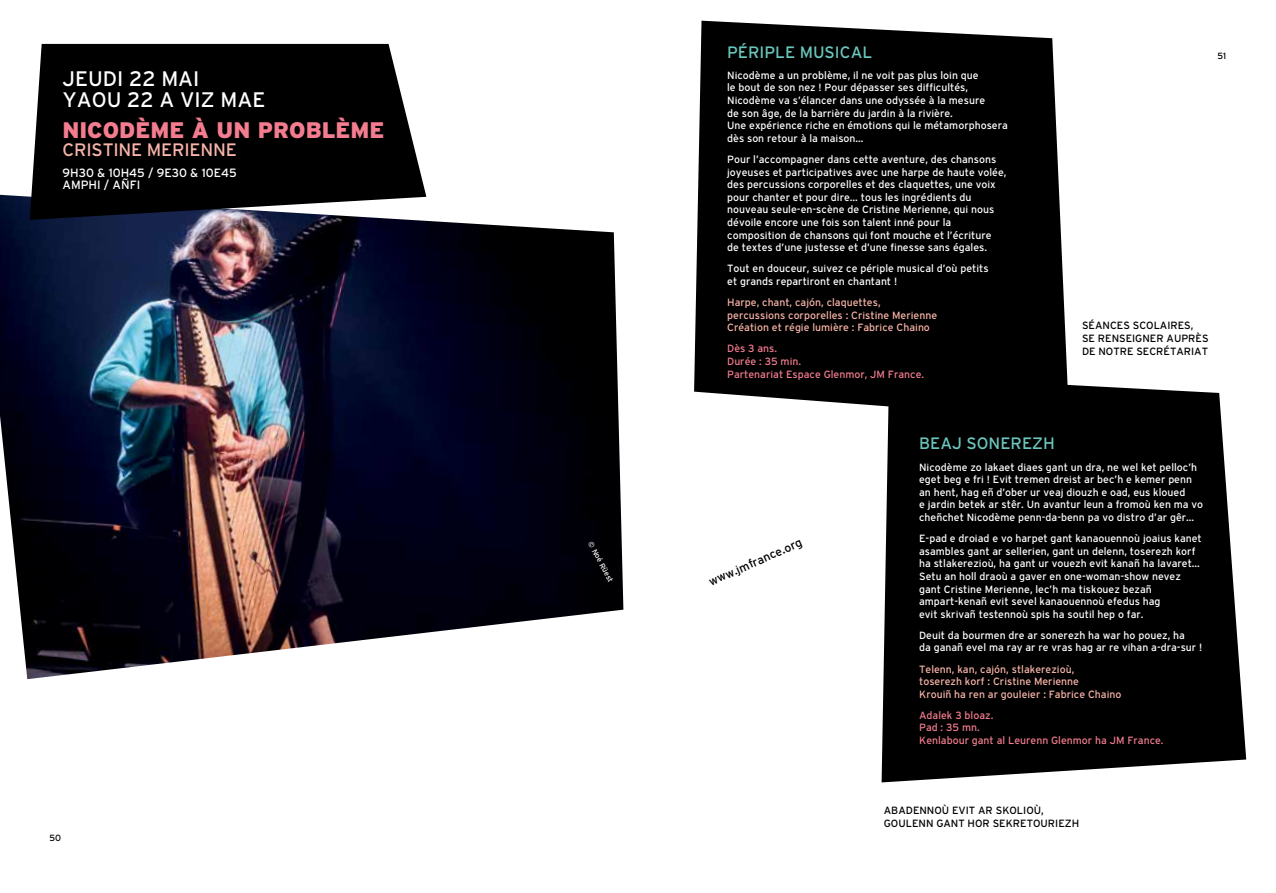
<style>
.page{position:relative;width:1276px;height:893px;background:#fff}
.page>*{position:absolute;margin:0;border:0;box-sizing:border-box;transform-origin:0 0}
.t1{font:22.5px "GLENMO Rgras";color:#f37c8f}
.t2{font:21px/21px "GLENMO Rmaigre";color:#fff}
.t3{font:18px "GLENMO Rmaigre";color:#f9b5a9}
.t4{font:16.5px "GLENMO Rmaigre";color:#6ac7bd}
.t5{font:12px/12px "GLENMO Rmaigre";color:#fff}
.t6{font:12px "GLENMO Rmaigre";color:#000}
.t7{font:10.5px/12.6px "GLENMO Rmaigre";color:#fff}
.t8{font:10.5px/12.6px "GLENMO Rmaigre";color:#f9b5a9}
.t9{font:10.5px/12.6px "GLENMO Rmaigre";color:#f37c8f}
.t10{font:10.5px "GLENMO Rmaigre";color:#000}
.t11{font:9px "GLENMO Rmaigre";color:#000}
.t12{font:7.5px "GLENMO Rmaigre";color:#fff}
</style>
<div class="page">
<img style="left:0;top:195px;width:623px;height:484px">
<svg style="left:30px;top:44px;width:396px;height:176px;background:#181819"></svg>
<svg style="left:694px;top:21px;width:374px;height:385px;background:#1d1d1d"></svg>
<svg style="left:881px;top:375px;width:365px;height:407px;background:#161616"></svg>
<h2 class="t2" style="left:63px;top:68px;width:201px">JEUDI 22 MAI<br>YAOU 22 A VIZ MAE</h2>
<h1 class="t1" style="left:63px;top:117px;width:324px">NICODÈME À UN PROBLÈME</h1>
<h3 class="t3" style="left:63px;top:140px;width:11px">CRIS</h3>
<h3 class="t3" style="left:103px;top:140px;width:21px">TINE</h3>
<h3 class="t3" style="left:147px;top:140px;width:12px">MERIENNE</h3>
<p class="t5" style="left:63px;top:166px;width:176px">9H30 &amp; 10H45 / 9E30 &amp; 10E45<br>AMPHI / AÑFI</p>
<p class="t11" style="left:49px;top:833px;width:13px">50</p>
<p class="t12" style="left:594px;top:540px;width:46px;rotate:62deg">© Noé Rüest</p>
<h3 class="t4" style="left:727px;top:43px;width:31px">PÉRIPLE</h3>
<h3 class="t4" style="left:799px;top:43px;width:11px">MUSIC</h3>
<h3 class="t4" style="left:850px;top:43px;width:21px">AL</h3>
<p class="t7" style="left:727px;top:69px;width:282px">N icodème a un problème, il ne voit pas plus loin que<br>le bout de son nez ! Pour dépasser ses difficultés,<br>N icodème va s’élancer dans une odyssée à la mesure<br>de son âge, de la barrière du jardin à la rivière.<br>U ne expérience riche en émotions qui le métamorphosera dès son retour à la maison...</p>
<p class="t7" style="left:727px;top:153px;width:281px">Pour l’accompagner dans cette aventure, des chansons joyeuses et participatives avec une harpe de haute volée, des percussions corporelles et des claquettes, une voix pour chanter et pour dire… tous les ingrédients du nouveau seule-en-scène de Cristine Merienne, qui nous dévoile encore une fois son talent inné pour la composition de chansons qui font mouche et l’écriture<br>de textes d’une justesse et d’une finesse sans égales.</p>
<p class="t7" style="left:727px;top:262px;width:263px">Tout en douceur, suivez ce périple musical d’où petits et grands repartiront en chantant !</p>
<p class="t8" style="left:727px;top:296px;width:211px">Harpe, chant, cajón, claquettes, percussions corporelles : Cristine Merienne<br>Création et régie lumière : Fabrice Chaino</p>
<p class="t9" style="left:727px;top:342px;width:198px">Dès 3 ans.<br>Durée : 35 min.<br>Partenariat Espace Glenmor, JM France.</p>
<p class="t11" style="left:1217px;top:51px;width:10px">51</p>
<p class="t10" style="left:1082px;top:320px;width:28px">SÉANCES</p>
<p class="t10" style="left:1132px;top:320px;width:8px">SCOL</p>
<p class="t10" style="left:1160px;top:320px;width:14px">AIRES</p>
<p class="t10" style="left:1191px;top:320px;width:4px">,</p>
<p class="t10" style="left:1082px;top:333px;width:23px">SE RENSEI</p>
<p class="t10" style="left:1135px;top:333px;width:15px">GNER</p>
<p class="t10" style="left:1166px;top:333px;width:16px">AUPR</p>
<p class="t10" style="left:1195px;top:333px;width:13px">ÈS</p>
<p class="t10" style="left:1082px;top:345px;width:62px">DENOTRE SECR</p>
<p class="t10" style="left:1163px;top:345px;width:46px">ÉTARI AT</p>
<p class="t6" style="left:707px;top:576px;width:102px;rotate:-24deg">www.jmfrance.org</p>
<h3 class="t4" style="left:919px;top:435px;width:60px">BEAJ SONERE</h3>
<h3 class="t4" style="left:1032px;top:435px;width:24px">ZH</h3>
<p class="t7" style="left:919px;top:461px;width:286px">N icodème zo lakaet diaes gant un dra, ne wel ket pelloc’h eget beg e fri ! Evit tremen dreist ar bec’h e kemer penn an hent, hag eñ d’ober ur veaj diouzh e oad, eus kloued<br>e jardin betek ar stêr. U n avantur leun a fromoù ken ma vo cheñchet N icodème penn-da-benn pa vo distro d’ar gêr…</p>
<p class="t7" style="left:919px;top:532px;width:284px">E-pad e droiad e vo harpet gant kanaouennoù joaius kanet asambles gant ar sellerien, gant un delenn, toserezh korf ha stlakerezioù, ha gant ur vouezh evit kanañ ha lavaret… Setu an holl draoù a gaver en one-woman-show nevez gant Cristine Merienne, lec’h ma tiskouez bezañ ampart-kenañ evit sevel kanaouennoù efedus hag<br>evit skrivañ testennoù spis ha soutil hep o far.</p>
<p class="t7" style="left:919px;top:629px;width:285px">Deuit da bourmen dre ar sonerezh ha war ho pouez, ha<br>da ganañ evel ma ray ar re vras hag ar re vihan a-dra-sur !</p>
<p class="t8" style="left:919px;top:662px;width:204px">Telenn, kan, cajón, stlakerezioù,<br>toserezh korf : Cristine Merienne<br>Krouiñ ha ren ar gouleier : Fabrice Chaino</p>
<p class="t9" style="left:919px;top:709px;width:246px">Adalek 3 bloaz.<br>Pad : 35 mn.<br>Kenlabour gant al Leurenn Glenmor ha JM France.</p>
<p class="t10" style="left:884px;top:805px;width:38px">ABADENNO</p>
<p class="t10" style="left:942px;top:805px;width:75px">Ù EVIT AR SKOLIO</p>
<p class="t10" style="left:1033px;top:805px;width:12px">Ù,</p>
<p class="t10" style="left:884px;top:817px;width:15px">GOULENN</p>
<p class="t10" style="left:936px;top:817px;width:104px">GANT HOR SEKRETOURIE</p>
<p class="t10" style="left:1064px;top:817px;width:16px">ZH</p>
</div>
